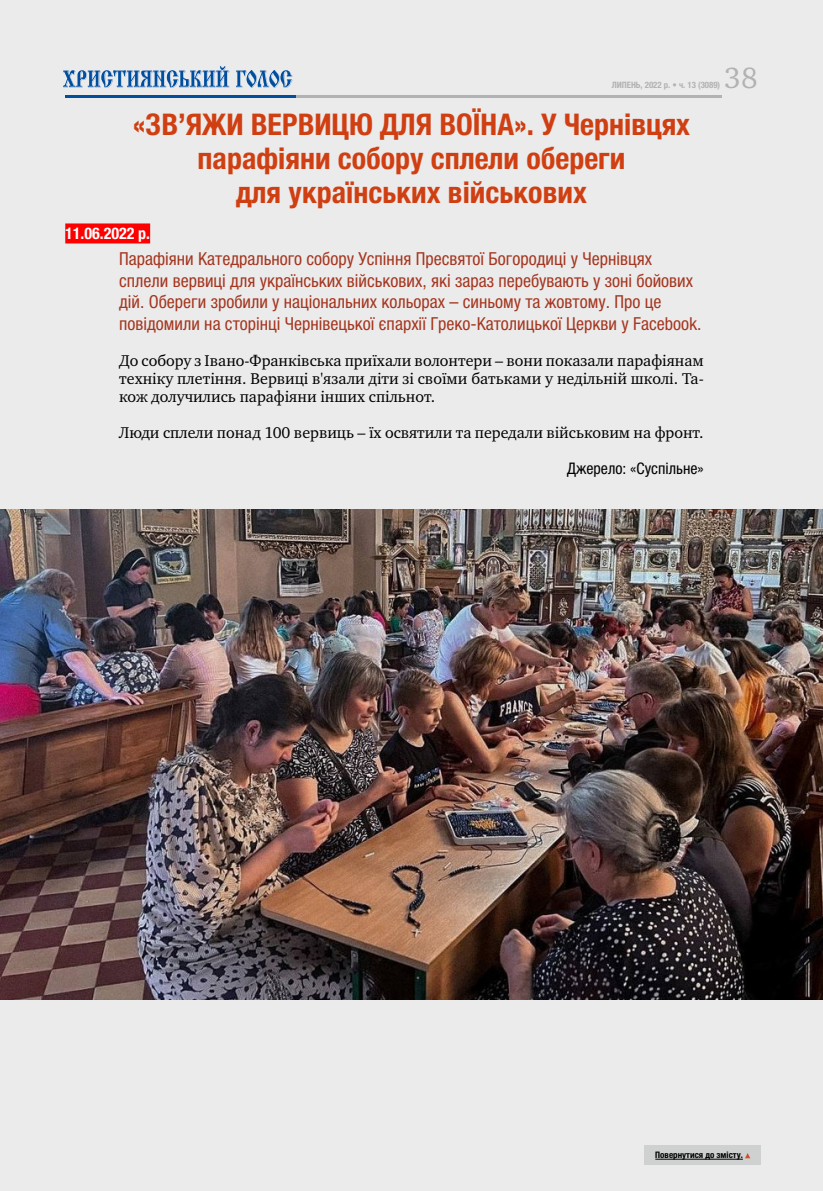
<style>
.page{position:relative;width:823px;height:1191px;background:#fff}
.page>*{position:absolute;margin:0;border:0;box-sizing:border-box;transform-origin:0 0}
.t1{font:700 condensed 30px/34px "Helvetica Neue LTCYR";color:#d03f12;text-align:center}
.t2{font:30px "Charter C";color:#b1b2b3}
.t3{font:condensed 18px/21.6px "Helvetica Neue LTCYR";color:#a5361f}
.t4{font:16px/18px "Charter C";color:#000;text-align:justify}
.t5{font:condensed 16px "Helvetica Neue LTCYR";color:#000}
.t6{font:700 condensed 16px "Helvetica Neue LTCYR";color:#fff}
.t7{font:700 condensed 9px "Helvetica Neue LTCYR";color:#000}
.t8{font:700 condensed 8.8px "Helvetica Neue LTCYR";color:#b1b2b3}
</style>
<div class="page">
<div style="left:0;top:0;width:822px;height:1191px;background:#ebebeb"></div>
<hr style="left:65px;top:95px;width:231px;height:3px;background:#004e9e">
<hr style="left:296px;top:95px;width:425px;height:3px;background:#b1b2b3">
<svg style="left:63px;top:66px;width:166px;height:22px"></svg>
<svg style="left:236px;top:70px;width:56px;height:18px"></svg>
<div style="left:644px;top:1145px;width:116px;height:20px;background:#cfd0d0"></div>
<hr style="left:655px;top:1159px;width:87px;height:1px;background:#000">
<svg style="left:745px;top:1153px;width:4px;height:5px"></svg>
<div style="left:65px;top:223px;width:85px;height:20px;background:#f00"></div>
<img style="left:0;top:509px;width:822px;height:490px">
<h1 class="t2" style="left:723px;top:61px;width:35px">38</h1>
<p class="t8" style="left:611px;top:80px;width:110px">ЛИПЕНЬ, 2022 р. • ч. 13 (3089)</p>
<h1 class="t1" style="left:133px;top:108px;width:558px">«ЗВ’ЯЖИ ВЕРВИЦЮ ДЛЯ ВОЇНА». У Чернівцях парафіяни собору сплели обереги<br>для українських військових</h1>
<p class="t6" style="left:65px;top:225px;width:86px">11.06.2022 р.</p>
<p class="t3" style="left:119px;top:248px;width:583px">Парафіяни Катедрального собору Успіння Пресвятої Богородиці у Чернівцях сплели вервиці для українських військових, які зараз перебувають у зоні бойових дій. Обереги зробили у національних кольорах – синьому та жовтому. Про це повідомили на сторінці Чернівецької єпархії Греко-Католицької Церкви у Facebook.</p>
<p class="t4" style="left:119px;top:351px;width:585px">До собору з Івано-Франківська приїхали волонтери – вони показали парафіянам техніку плетіння. Вервиці в'язали діти зі своїми батьками у недільній школі. Та&shy;кож долучились парафіяни інших спільнот.</p>
<p class="t4" style="left:119px;top:423px;width:585px">Люди сплели понад 100 вервиць – їх освятили та передали військовим на фронт.</p>
<p class="t5" style="left:566px;top:459px;width:138px">Джерело: «Суспільне»</p>
<p class="t7" style="left:655px;top:1150px;width:89px">Повернутися до змісту.</p>
</div>
